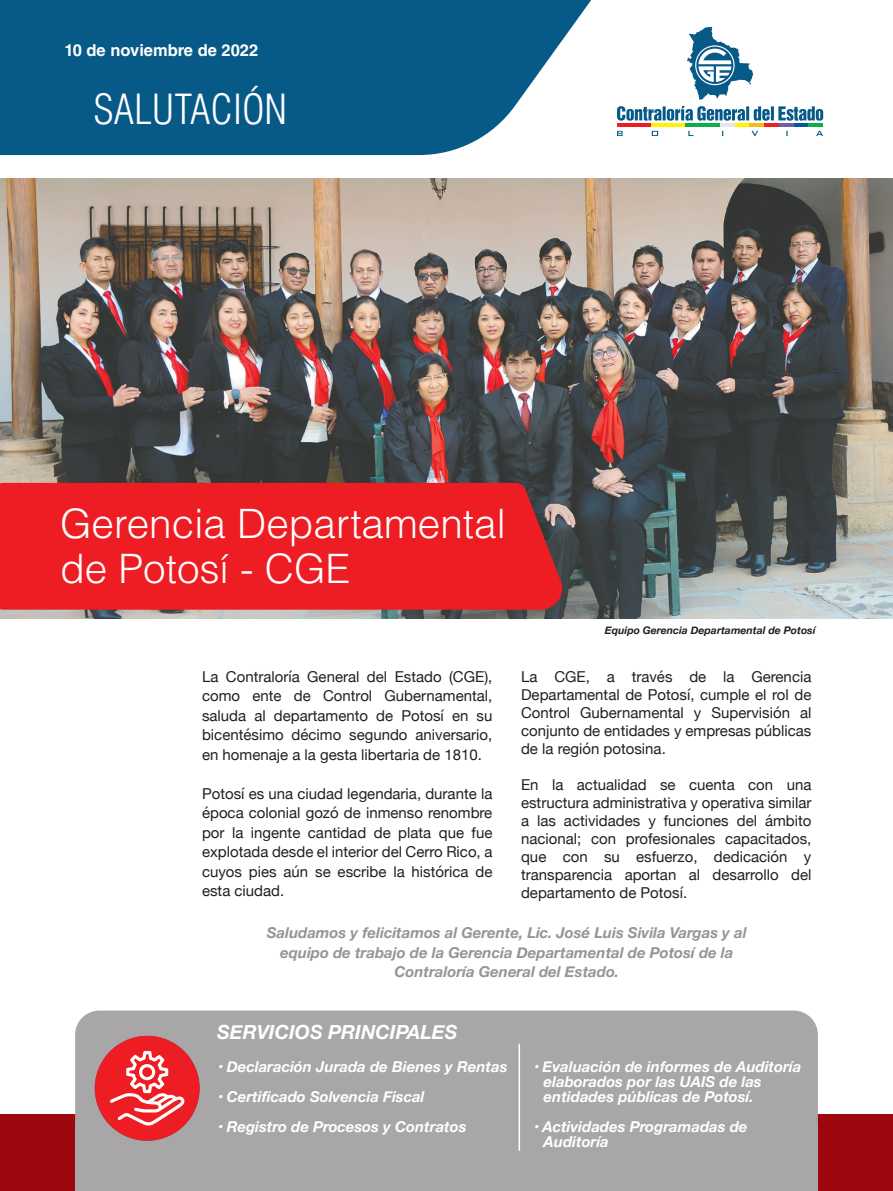
<style>
.page{position:relative;width:893px;height:1191px;background:#fff}
.page>*{position:absolute;margin:0;border:0;box-sizing:border-box;transform-origin:0 0}
.t1{font:300 40.5px/45px "Helvetica LT Std";color:#fff}
.t2{font:300 condensed 40.5px "Helvetica LT Std";color:#fff}
.t3{font:italic 700 19.5px "Helvetica Neue";color:#fff}
.t4{font:700 16.5px "Helvetica LT Std";color:#fff}
.t5{font:15px/18px "Helvetica Neue";color:#231f20;text-align:justify}
.t6{font:italic 700 15px/15px "Helvetica Neue";color:#fff}
.t7{font:italic 700 15px/19.5px "Helvetica Neue";color:#939598;text-align:center}
.t8{font:italic 700 10.5px "Helvetica Neue";color:#231f20}
</style>
<div class="page">
<img style="left:0;top:179px;width:893px;height:439px">
<div style="left:0;top:1114px;width:893px;height:77px;background:#9d070d"></div>
<svg style="left:0;top:0;width:764px;height:155px;fill:#075a88"></svg>
<div style="left:75px;top:1010px;width:743px;height:181px;background:#a8a6a6;border-radius:24px"></div>
<div style="left:75px;top:1123px;width:742px;height:68px;background:#a8a6a6"></div>
<div style="left:0;top:483px;width:564px;height:126px;background:#ee1d23"></div>
<hr style="left:519px;top:1044px;width:1px;height:106px;background:#fff">
<img style="left:96px;top:1037px;width:50px;height:86px">
<img style="left:146px;top:1037px;width:35px;height:14px">
<img style="left:112px;top:1072px;width:86px;height:67px">
<img style="left:147px;top:1058px;width:50px;height:79px">
<svg style="left:110px;top:1051px;width:80px;height:75px;background:#f15155"></svg>
<hr style="left:720px;top:124px;width:15px;height:3px;background:#e6e7e9">
<hr style="left:735px;top:124px;width:15px;height:3px;background:#fff101">
<hr style="left:750px;top:124px;width:14px;height:3px;background:#fcb814">
<hr style="left:764px;top:124px;width:15px;height:3px;background:#ee1d23">
<hr style="left:779px;top:124px;width:15px;height:3px;background:#6e5fa9">
<hr style="left:794px;top:124px;width:14px;height:3px;background:#015a9d">
<hr style="left:808px;top:124px;width:15px;height:3px;background:#0cae4c">
<hr style="left:617px;top:124px;width:34px;height:3px;background:#ee1d23">
<hr style="left:651px;top:124px;width:35px;height:3px;background:#fff101">
<hr style="left:686px;top:124px;width:34px;height:3px;background:#0cae4c">
<svg style="left:617px;top:106px;width:206px;height:15px"></svg>
<svg style="left:617px;top:131px;width:206px;height:5px"></svg>
<svg style="left:687px;top:27px;width:66px;height:73px"></svg>
<p class="t4" style="left:64px;top:40px;width:195px">10 de noviembre de 2022</p>
<h1 class="t2" style="left:94px;top:84px;width:195px">SALUTACIÓN</h1>
<h1 class="t1" style="left:60px;top:500px;width:447px">Gerencia Departamental de Potosí - CGE</h1>
<p class="t5" style="left:202px;top:667px;width:292px;line-height:19.5px">La Contraloría General del Estado (CGE), como ente de Control Gubernamental, saluda al departamento de Potosí en su bicentésimo décimo segundo aniversario, en homenaje a la gesta libertaria de 1810.</p>
<p class="t5" style="left:202px;top:784px;width:292px;line-height:19.5px">Potosí es una ciudad legendaria, durante la época colonial gozó de inmenso renombre por la ingente cantidad de plata que fue explotada desde el interior del Cerro Rico, a cuyos pies aún se escribe la histórica de esta ciudad.</p>
<p class="t8" style="left:605px;top:622px;width:212px">Equipo Gerencia Departamental de Potosí</p>
<p class="t5" style="left:521px;top:668px;width:292px">La CGE, a través de la Gerencia Departamental de Potosí, cumple el rol de Control Gubernamental y Supervisión al conjunto de entidades y empresas públicas de la región potosina.</p>
<p class="t5" style="left:521px;top:776px;width:292px">En la actualidad se cuenta con una estructura administrativa y operativa similar a las actividades y funciones del ámbito nacional; con profesionales capacitados, que con su esfuerzo, dedicación y transparencia aportan al desarrollo del departamento de Potosí.</p>
<p class="t7" style="left:267px;top:923px;width:481px">Saludamos y felicitamos al Gerente, Lic. José Luis Sivila Vargas y al equipo de trabajo de la Gerencia Departamental de Potosí de la<br>Contraloría General del Estado.</p>
<h2 class="t3" style="left:217px;top:1016px;width:242px">SERVICIOS PRINCIPALES</h2>
<p class="t6" style="left:217px;top:1060px;width:292px">• Declaración Jurada de Bienes y Rentas</p>
<p class="t6" style="left:217px;top:1090px;width:209px">• Certificado Solvencia Fiscal</p>
<p class="t6" style="left:217px;top:1120px;width:251px">• Registro de Procesos y Contratos</p>
<p class="t6" style="left:544px;top:1060px;width:259px;text-indent:-11px">• Evaluación de informes de Auditoría elaborados por las UAIS de las entidades públicas de Potosí.</p>
<p class="t6" style="left:544px;top:1120px;width:205px;text-indent:-11px">• Actividades Programadas de<br>Auditoría</p>
</div>
